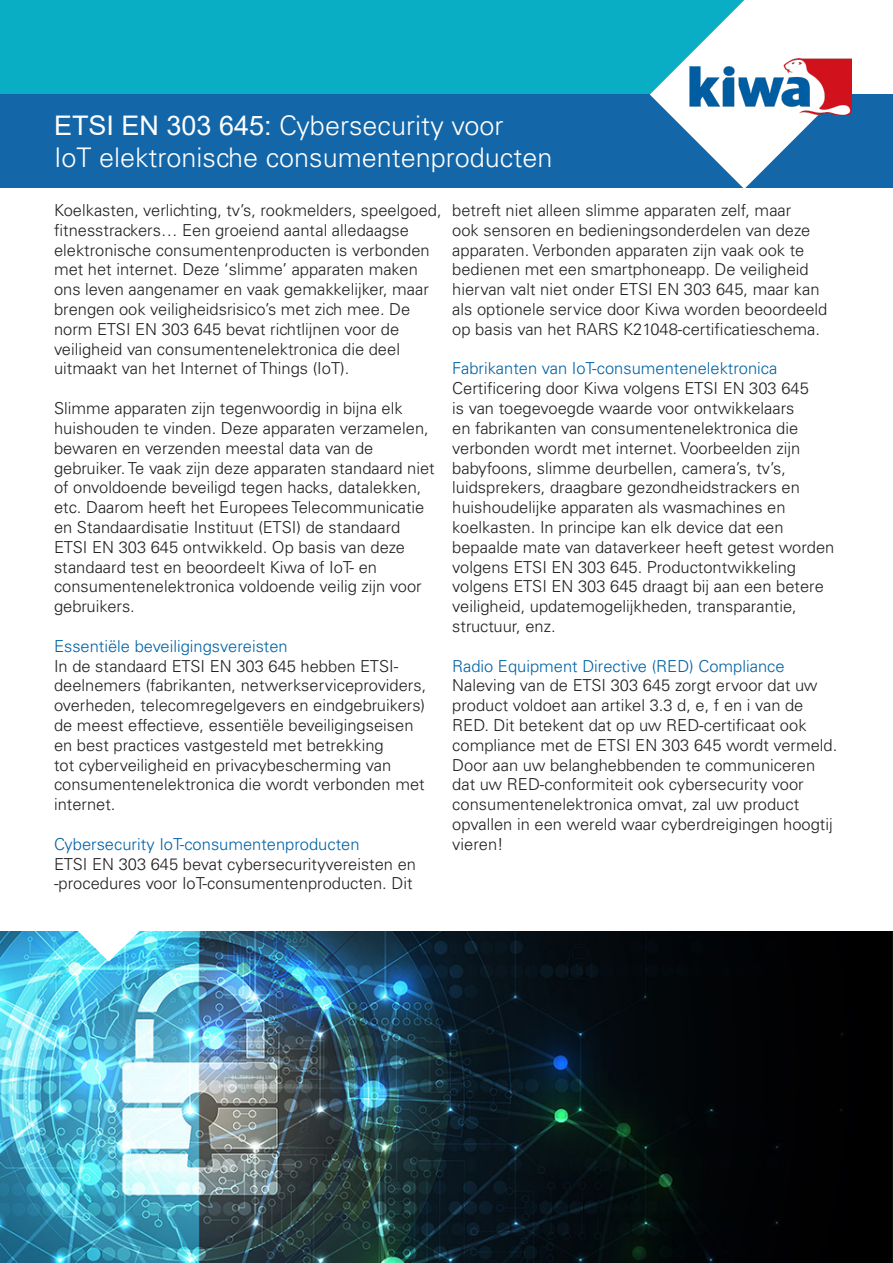
<style>
.page{position:relative;width:893px;height:1263px;background:#fff}
.page>*{position:absolute;margin:0;border:0;box-sizing:border-box;transform-origin:0 0}
.t1{font:300 27px/32.4px "Univers LT Std";color:#fff}
.t2{font:300 16.5px/19.8px "Univers LT Std";color:#231f20}
.t3{font:300 16.5px "Univers LT Std";color:#0062a5}
.s1{font-family:"Arial";font-weight:400}
</style>
<div class="page">
<div style="left:0;top:94px;width:893px;height:93px;background:#1366a8"></div>
<div style="left:0;top:0;width:893px;height:94px;background:#09aec5"></div>
<div style="left:745px;top:0;width:148px;height:93px;background:#fff"></div>
<svg style="left:650px;top:0;width:201px;height:188px"></svg>
<img style="left:690px;top:59px;width:162px;height:57px">
<img style="left:0;top:932px;width:893px;height:331px">
<svg style="left:77px;top:931px;width:63px;height:30px"></svg>
<p class="t1" style="left:54px;top:109px;width:500px"><span class="s1">ETSI EN 303 645:</span> Cybersecurity voor<br>IoT elektronische consumentenproducten</p>
<p class="t2" style="left:54px;top:200px;width:389px">Koelkasten, verlichting, tv’s, rookmelders, speelgoed, fitnesstrackers… Een groeiend aantal alledaagse elektronische consumentenproducten is verbonden met het internet. Deze ‘slimme’ apparaten maken ons leven aangenamer en vaak gemakkelijker, maar brengen ook veiligheidsrisico’s met zich mee. De norm ETSI EN 303 645 bevat richtlijnen voor de veiligheid van consumentenelektronica die deel uitmaakt van het Internet of Things (IoT).</p>
<p class="t2" style="left:54px;top:398px;width:382px">Slimme apparaten zijn tegenwoordig in bijna elk huishouden te vinden. Deze apparaten verzamelen, bewaren en verzenden meestal data van de gebruiker. Te vaak zijn deze apparaten standaard niet of onvoldoende beveiligd tegen hacks, datalekken, etc. Daarom heeft het Europees Telecommunicatie en Standaardisatie Instituut (ETSI) de standaard ETSI EN 303 645 ontwikkeld. Op basis van deze standaard test en beoordeelt Kiwa of IoT- en consumentenelektronica voldoende veilig zijn voor gebruikers.</p>
<p class="t3" style="left:54px;top:636px;width:235px">Essentiële beveiligingsvereisten</p>
<p class="t2" style="left:54px;top:656px;width:374px">In de standaard ETSI EN 303 645 hebben ETSI&shy;deelnemers (fabrikanten, netwerkserviceproviders, overheden, telecomregelgevers en eindgebruikers) de meest effectieve, essentiële beveiligingseisen en best practices vastgesteld met betrekking<br>tot cyberveiligheid en privacybescherming van consumentenelektronica die wordt verbonden met internet.</p>
<p class="t3" style="left:54px;top:834px;width:307px">Cybersecurity IoT-consumentenproducten</p>
<p class="t2" style="left:54px;top:854px;width:364px">ETSI EN 303 645 bevat cybersecurityvereisten en -procedures voor IoT-consumentenproducten. Dit</p>
<p class="t2" style="left:452px;top:200px;width:377px">betreft niet alleen slimme apparaten zelf, maar<br>ook sensoren en bedieningsonderdelen van deze apparaten. Verbonden apparaten zijn vaak ook te bedienen met een smartphoneapp. De veiligheid hiervan valt niet onder ETSI EN 303 645, maar kan als optionele service door Kiwa worden beoordeeld op basis van het RARS K21048-certificatieschema.</p>
<p class="t3" style="left:452px;top:359px;width:327px">Fabrikanten van IoT-consumentenelektronica</p>
<p class="t2" style="left:452px;top:379px;width:384px">Certificering door Kiwa volgens ETSI EN 303 645<br>is van toegevoegde waarde voor ontwikkelaars<br>en fabrikanten van consumentenelektronica die verbonden wordt met internet. Voorbeelden zijn babyfoons, slimme deurbellen, camera’s, tv’s, luidsprekers, draagbare gezondheidstrackers en huishoudelijke apparaten als wasmachines en koelkasten. In principe kan elk device dat een bepaalde mate van dataverkeer heeft getest worden volgens ETSI EN 303 645. Productontwikkeling volgens ETSI EN 303 645 draagt bij aan een betere veiligheid, updatemogelijkheden, transparantie, structuur, enz.</p>
<p class="t3" style="left:452px;top:656px;width:334px">Radio Equipment Directive (RED) Compliance</p>
<p class="t2" style="left:452px;top:676px;width:386px">Naleving van de ETSI 303 645 zorgt ervoor dat uw product voldoet aan artikel 3.3 d, e, f en i van de RED. Dit betekent dat op uw RED-certificaat ook compliance met de ETSI EN 303 645 wordt vermeld.<br>Door aan uw belanghebbenden te communiceren dat uw RED-conformiteit ook cybersecurity voor consumentenelektronica omvat, zal uw product opvallen in een wereld waar cyberdreigingen hoogtij vieren!</p>
</div>
